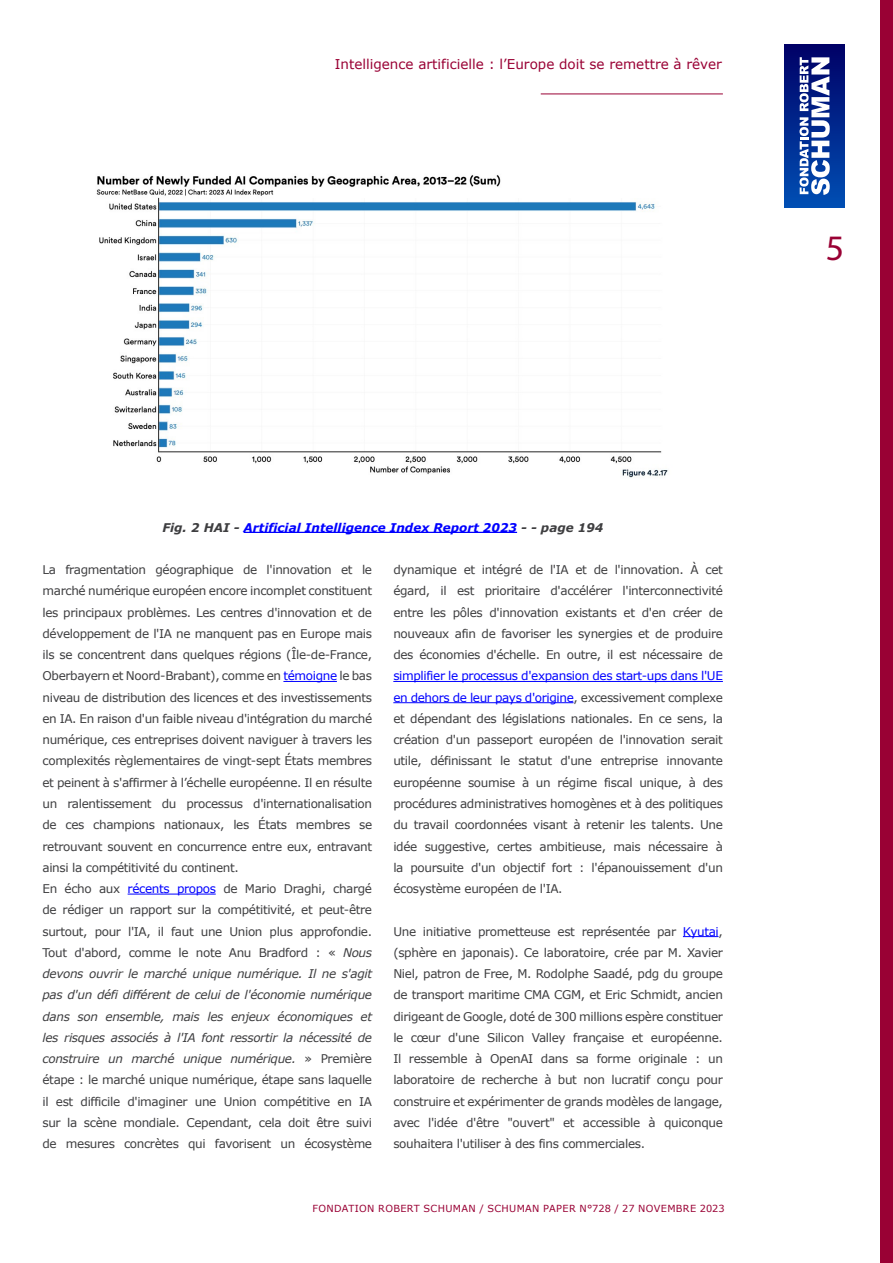
<style>
.page{position:relative;width:893px;height:1263px;background:#fff}
.page>*{position:absolute;margin:0;border:0;box-sizing:border-box;transform-origin:0 0}
.t1{font:36px "Myriad Pro";color:#990134}
.t2{font:13.5px "Verdana";color:#990134}
.t3{font:12px/21.3px "Verdana";letter-spacing:-.03em;color:#3e3e40;text-align:justify}
.t4{font:italic 700 12px "Verdana";color:#00f}
.t5{font:9.75px "Verdana";letter-spacing:.035em;color:#990134}
.s1{color:#3e3e40}
.s2{color:#00f}
.s3{font-style:italic}
</style>
<div class="page">
<div style="left:880px;top:0;width:13px;height:1263px;background:#990134"></div>
<div style="left:785px;top:44px;width:59px;height:164px;background:linear-gradient(to bottom,#006,#004eb3)"></div>
<svg style="left:799px;top:57px;width:31px;height:138px"></svg>
<hr style="left:541px;top:94px;width:182px;height:1px;background:#990134">
<hr style="left:283px;top:681px;width:54px;height:1px;background:#00f">
<hr style="left:128px;top:894px;width:88px;height:1px;background:#00f">
<hr style="left:393px;top:681px;width:330px;height:1px;background:#00f">
<hr style="left:393px;top:702px;width:181px;height:1px;background:#00f">
<hr style="left:683px;top:936px;width:35px;height:1px;background:#00f">
<img style="left:96px;top:175px;width:572px;height:303px">
<hr style="left:244px;top:532px;width:273px;height:1px;background:#00f">
<p class="t2" style="left:335px;top:55px;width:388px">Intelligence artificielle : l’Europe doit se remettre à rêver</p>
<h1 class="t1" style="left:826px;top:226px;width:20px">5</h1>
<p class="t4" style="left:162px;top:519px;width:443px"><span class="s1">Fig. 2 HAI -</span> Artificial Intelligence Index Report 2023 <span class="s1">- - page 194</span></p>
<p class="t3" style="left:43px;top:559px;width:331px;text-align:left">La fragmentation géographique de l'innovation et le marché numérique européen encore incomplet constituent les principaux problèmes. Les centres d'innovation et de développement de l'IA ne manquent pas en Europe mais ils se concentrent dans quelques régions (Île-de-France, Oberbayern et Noord-Brabant), comme en <span class="s2">témoigne</span> le bas niveau de distribution des licences et des investissements en IA. En raison d'un faible niveau d'intégration du marché numérique, ces entreprises doivent naviguer à travers les complexités règlementaires de vingt-sept États membres et peinent à s'affirmer à l’échelle européenne. Il en résulte un ralentissement du processus d'internationalisation de ces champions nationaux, les États membres se retrouvant souvent en concurrence entre eux, entravant ainsi la compétitivité du continent.<br>En écho aux <span class="s2">récents propos</span> de Mario Draghi, chargé de rédiger un rapport sur la compétitivité, et peut-être surtout, pour l'IA, il faut une Union plus approfondie.<br>Tout d'abord, comme le note Anu Bradford : « <span class="s3">Nous devons ouvrir le marché unique numérique. Il ne s'agit pas d'un défi différent de celui de l'économie numérique dans son ensemble, mais les enjeux économiques et les risques associés à l'IA font ressortir la nécessité de construire un marché unique numérique.</span> » Première étape : le marché unique numérique, étape sans laquelle il est difficile d'imaginer une Union compétitive en IA sur la scène mondiale. Cependant, cela doit être suivi de mesures concrètes qui favorisent un écosystème</p>
<p class="t3" style="left:393px;top:559px;width:331px">dynamique et intégré de l'IA et de l'innovation. À cet égard, il est prioritaire d'accélérer l'interconnectivité entre les pôles d'innovation existants et d'en créer de nouveaux afin de favoriser les synergies et de produire des économies d'échelle. En outre, il est nécessaire de</p>
<p class="t3" style="left:393px;top:665px;width:331px"><span class="s2">simplifier le processus d'expansion des start-ups dans l'UE en dehors de leur pays d'origine</span>, excessivement complexe et dépendant des législations nationales. En ce sens, la création d'un passeport européen de l'innovation serait utile, définissant le statut d'une entreprise innovante européenne soumise à un régime fiscal unique, à des procédures administratives homogènes et à des politiques du travail coordonnées visant à retenir les talents. Une idée suggestive, certes ambitieuse, mais nécessaire à la poursuite d'un objectif fort : l'épanouissement d'un écosystème européen de l'IA.</p>
<p class="t3" style="left:393px;top:920px;width:331px">Une initiative prometteuse est représentée par <span class="s2">Kyutai</span>, (sphère en japonais). Ce laboratoire, crée par M. Xavier Niel, patron de Free, M. Rodolphe Saadé, pdg du groupe de transport maritime CMA CGM, et Eric Schmidt, ancien dirigeant de Google, doté de 300 millions espère constituer le cœur d'une Silicon Valley française et européenne.<br>Il ressemble à OpenAI dans sa forme originale : un laboratoire de recherche à but non lucratif conçu pour construire et expérimenter de grands modèles de langage, avec l'idée d'être "ouvert" et accessible à quiconque souhaitera l'utiliser à des fins commerciales.</p>
<p class="t5" style="left:312px;top:1202px;width:414px">FONDATION ROBERT SCHUMAN / SCHUMAN PAPER N°728 / 27 NOVEMBRE 2023</p>
</div>
